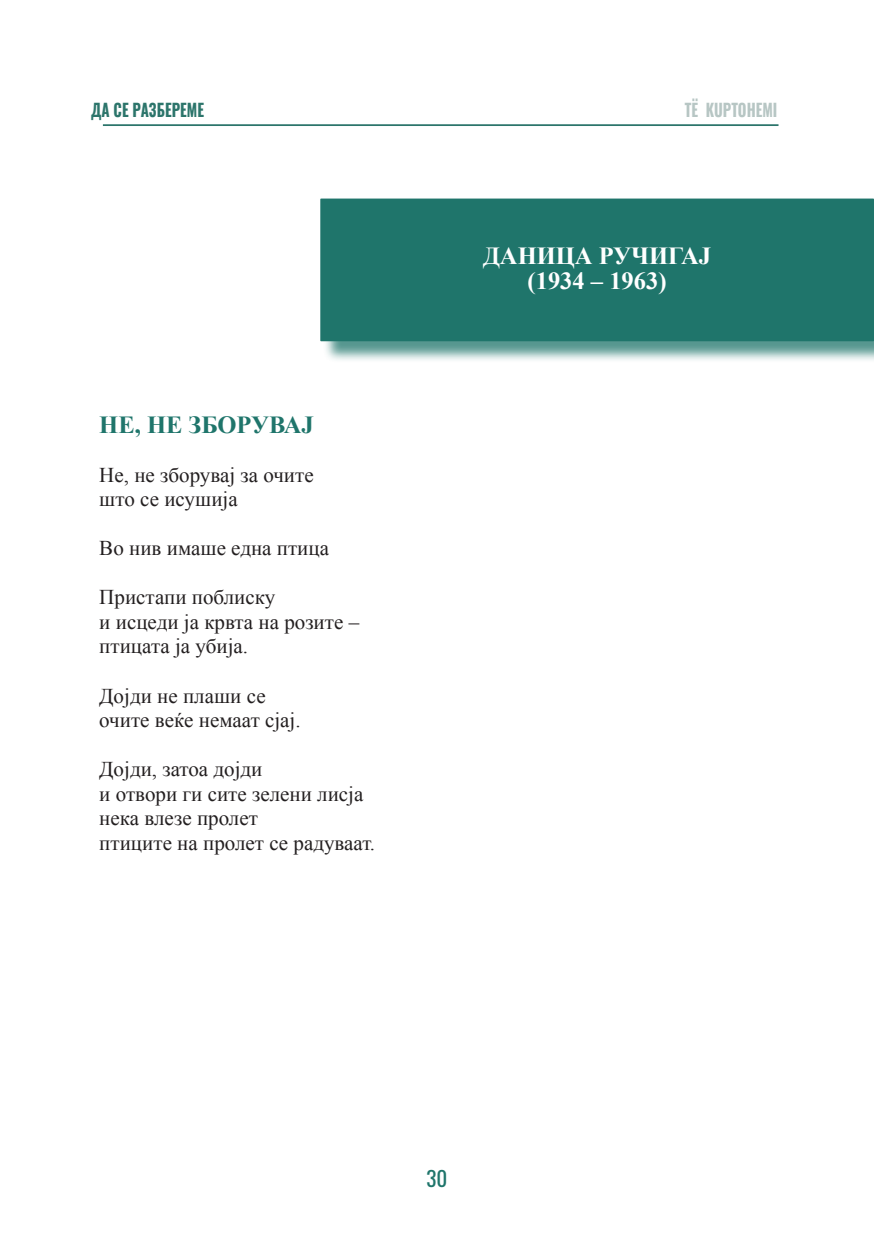
<style>
.page{position:relative;width:874px;height:1241px;background:#fff}
.page>*{position:absolute;margin:0;border:0;box-sizing:border-box;transform-origin:0 0}
.avtori{font:700 24.5px "Times New Roman t";color:#fff}
.naslovi{font:700 24.5px "Times New Roman t";color:#1f756b}
.t1{font:21px "Times New Roman t";color:#231f20}
.t2{font:21px "Oswald";color:#1f756b}
.t3{font:700 17.5px "Oswald";color:#2c756b;scale:.85 1}
.t4{font:700 17.5px "Oswald";color:#b7c6c4;scale:.85 1}
</style>
<div class="page">
<hr style="left:103px;top:124px;width:675px;height:2px;background:#2c756b">
<div style="left:322px;top:201px;width:551px;height:162px;background:#1f756b;opacity:.75"></div>
<div style="left:320px;top:198px;width:553px;height:143px;background:#1f756b"></div>
<p class="t3" style="left:91px;top:94px;width:134px">ДА СЕ РАЗБЕРЕМЕ</p>
<p class="t4" style="left:684px;top:94px;width:110px">ТË KUPTOHEMI</p>
<p class="naslovi" style="left:99px;top:407px;width:216px">НЕ, НЕ ЗБОРУВАЈ</p>
<p class="t1" style="left:99px;top:460px;width:216px">Не, не зборувај за очите</p>
<p class="t1" style="left:99px;top:485px;width:140px">што се исушија</p>
<p class="t1" style="left:99px;top:534px;width:231px">Во нив имаше една птица</p>
<p class="t1" style="left:99px;top:583px;width:177px">Пристапи поблиску</p>
<p class="t1" style="left:99px;top:607px;width:261px">и исцеди ја крвта на розите –</p>
<p class="t1" style="left:99px;top:632px;width:150px">птицата ја убија.</p>
<p class="t1" style="left:99px;top:681px;width:168px">Дојди не плаши се</p>
<p class="t1" style="left:99px;top:705px;width:203px">очите веќе немаат сјај.</p>
<p class="t1" style="left:99px;top:754px;width:165px">Дојди, затоа дојди</p>
<p class="t1" style="left:99px;top:779px;width:265px">и отвори ги сите зелени лисја</p>
<p class="t1" style="left:99px;top:803px;width:160px">нека влезе пролет</p>
<p class="t1" style="left:99px;top:828px;width:277px">птиците на пролет се радуваат.</p>
<p class="avtori" style="left:483px;top:239px;width:229px">ДАНИЦА РУЧИГАЈ</p>
<p class="avtori" style="left:527px;top:263px;width:140px">(1934 – 1963)</p>
<p class="t2" style="left:426px;top:1159px;width:22px">30</p>
</div>
